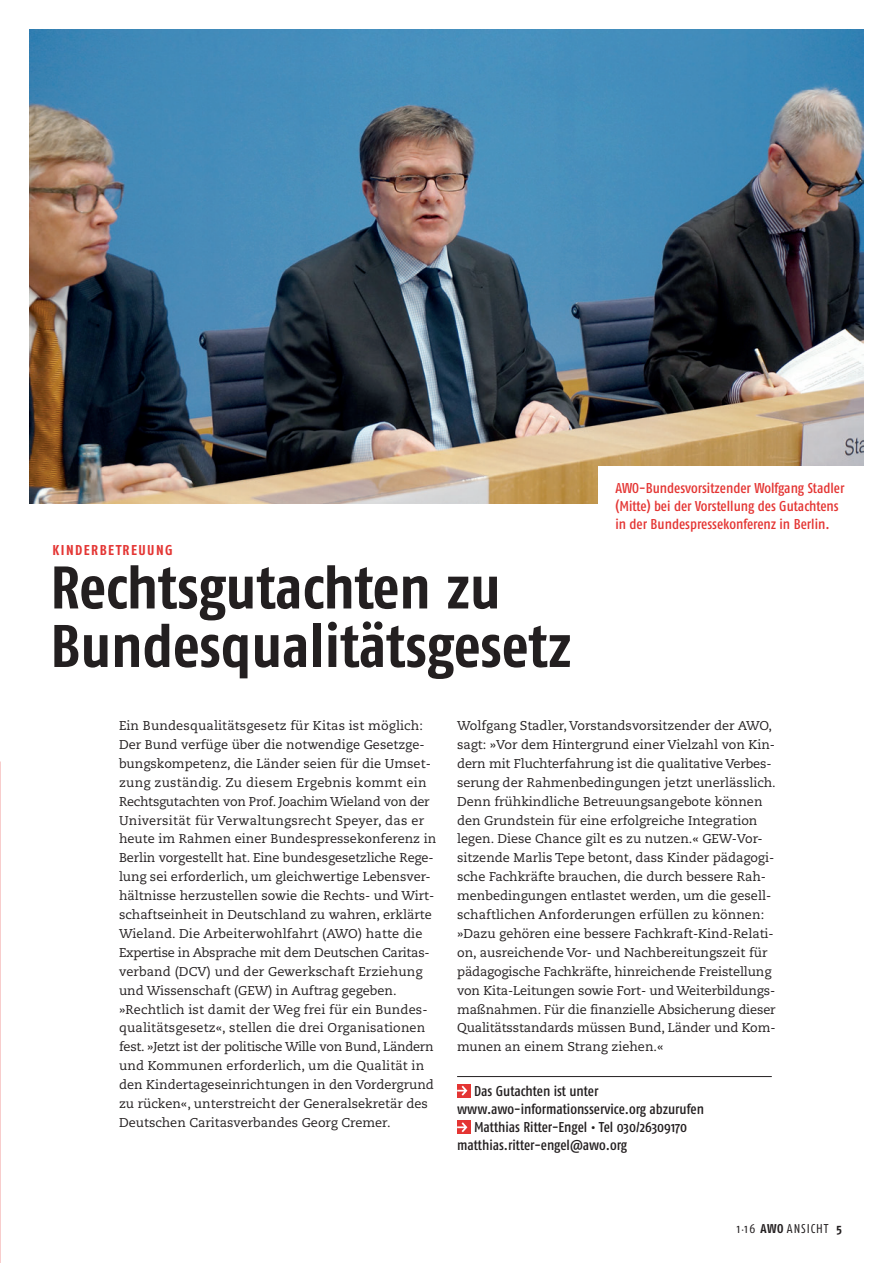
<style>
.page{position:relative;width:893px;height:1263px;background:#fff}
.page>*{position:absolute;margin:0;border:0;box-sizing:border-box;transform-origin:0 0}
.t1{font:700 60px/58.5px "Fago Co";letter-spacing:-.005em;color:#231f20}
.t2{font:14.25px "Fago Co Med";letter-spacing:-.005em;color:#231f20}
.t3{font:14.25px/18px "Fago Co Med";color:#e43533}
.t4{font:700 14.25px "Fago Co";letter-spacing:.1em;color:#e43533}
.t5{font:12.75px/18.9px "Caecilia";color:#231f20}
.t6{font:12.75px "Fago Co";color:#231f20}
.t7{font:700 12.75px "Fago Co";color:#231f20}
.s1{font-size:7.5px}
.s2{font-weight:700}
</style>
<div class="page">
<img style="left:30px;top:30px;width:833px;height:474px">
<div style="left:598px;top:467px;width:281px;height:89px;background:#fff"></div>
<hr style="left:457px;top:1076px;width:315px;height:1px;background:#231f20">
<div style="left:457px;top:1084px;width:14px;height:13px;background:#e43533"></div>
<svg style="left:457px;top:1086px;width:10px;height:10px"></svg>
<div style="left:457px;top:1120px;width:14px;height:14px;background:#e43533"></div>
<svg style="left:457px;top:1122px;width:10px;height:10px"></svg>
<p class="t4" style="left:53px;top:542px;width:112px">Kinderbetreuung</p>
<h1 class="t1" style="left:50px;top:557px;width:523px">Rechtsgutachten zu<br>Bundesqualitätsgesetz</h1>
<p class="t3" style="left:615px;top:479px;width:231px">AWO-Bundesvorsitzender Wolfgang Stadler (Mitte) bei der Vorstellung des Gutachtens in der Bundespressekonferenz in Berlin.</p>
<p class="t5" style="left:119px;top:716px;width:319px">Ein Bundesqualitätsgesetz für Kitas ist möglich:<br>Der Bund verfüge über die notwendige Gesetzge&shy;bungskompetenz, die Länder seien für die Umset&shy;zung zuständig. Zu diesem Ergebnis kommt ein Rechtsgutachten von Prof. Joachim Wieland von der Universität für Verwaltungsrecht Speyer, das er heute im Rahmen einer Bundespressekonferenz in Berlin vorgestellt hat. Eine bundesgesetzliche Rege&shy;lung sei erforderlich, um gleichwertige Lebensver&shy;hältnisse herzustellen sowie die Rechts- und Wirt&shy;schaftseinheit in Deutschland zu wahren, erklärte Wieland. Die Arbeiterwohlfahrt (AWO) hatte die Expertise in Absprache mit dem Deutschen Caritas&shy;verband (DCV) und der Gewerkschaft Erziehung und Wissenschaft (GEW) in Auftrag gegeben. »Rechtlich ist damit der Weg frei für ein Bundes&shy;qualitätsgesetz«, stellen die drei Organisationen fest. »Jetzt ist der politische Wille von Bund, Ländern und Kommunen erforderlich, um die Qualität in den Kindertageseinrichtungen in den Vordergrund zu rücken«, unterstreicht der Generalsekretär des Deutschen Caritasverbandes Georg Cremer.</p>
<p class="t5" style="left:457px;top:716px;width:320px">Wolfgang Stadler, Vorstandsvorsitzender der AWO, sagt: »Vor dem Hintergrund einer Vielzahl von Kin&shy;dern mit Fluchterfahrung ist die qualitative Verbes&shy;serung der Rahmenbedingungen jetzt unerlässlich.<br>Denn frühkindliche Betreuungsangebote können den Grundstein für eine erfolgreiche Integration legen. Diese Chance gilt es zu nutzen.« GEW-Vor&shy;sitzende Marlis Tepe betont, dass Kinder pädagogi&shy;sche Fachkräfte brauchen, die durch bessere Rah&shy;menbedingungen entlastet werden, um die gesell&shy;schaftlichen Anforderungen erfüllen zu können: »Dazu gehören eine bessere Fachkraft-Kind-Relati&shy;on, ausreichende Vor- und Nachbereitungszeit für pädagogische Fachkräfte, hinreichende Freistellung von Kita-Leitungen sowie Fort- und Weiterbildungs&shy;maßnahmen. Für die finanzielle Absicherung dieser Qualitätsstandards müssen Bund, Länder und Kom&shy;munen an einem Strang ziehen.«</p>
<p class="t2" style="left:474px;top:1083px;width:126px">Das Gutachten ist unter</p>
<p class="t2" style="left:457px;top:1101px;width:248px">www.awo-informationsservice.org abzurufen</p>
<p class="t2" style="left:474px;top:1119px;width:215px">Matthias Ritter-Engel • Tel 030/26309170</p>
<p class="t2" style="left:457px;top:1137px;width:172px">matthias.ritter-engel@awo.org</p>
<p class="t6" style="left:737px;top:1221px;width:64px">1 <span class="s1">•</span>16 <span class="s2">AWO</span> ANSICHT</p>
<p class="t7" style="left:836px;top:1221px;width:7px">5</p>
</div>
